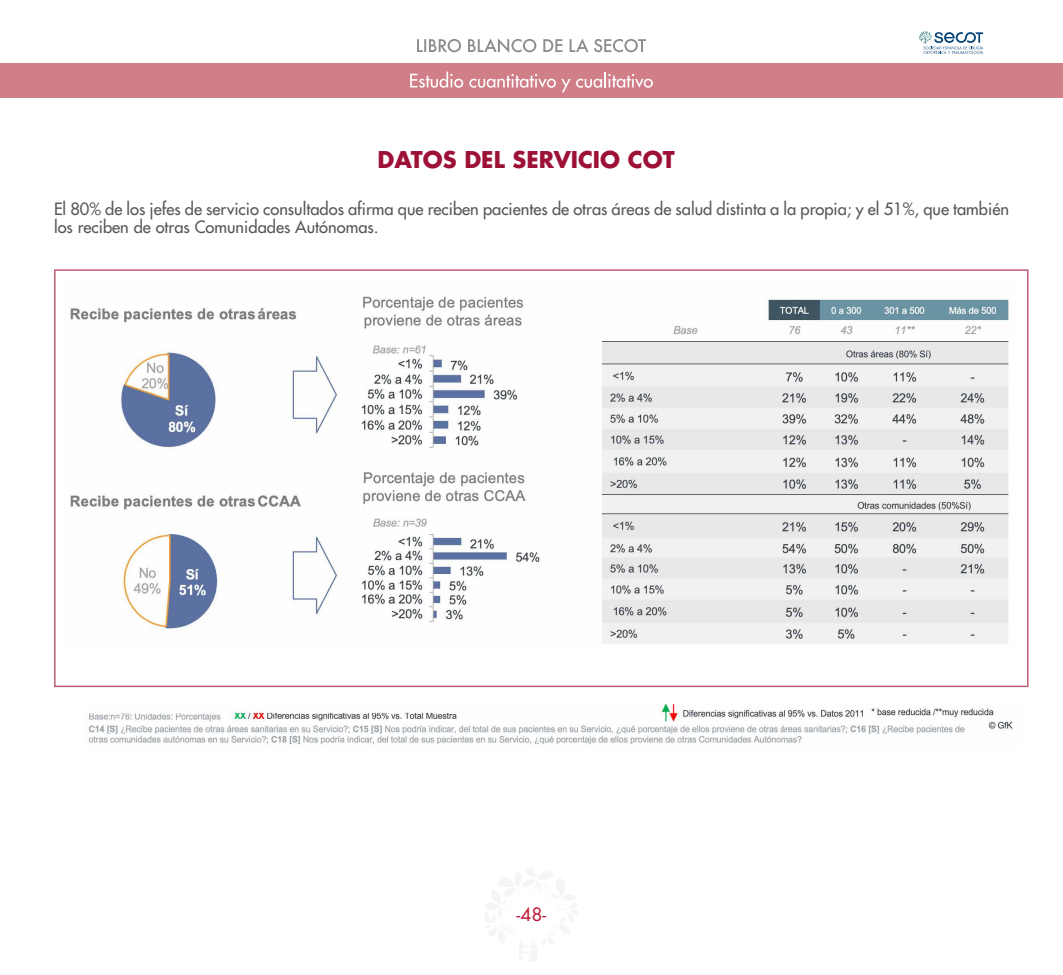
<style>
.page{position:relative;width:1063px;height:975px;background:#fff}
.page>*{position:absolute;margin:0;border:0;box-sizing:border-box;transform-origin:0 0}
.t1{font:700 22.5px "Futura Std";color:#9e1137}
.t2{font:18px "Futura Std";color:#be1732}
.t3{font:500 16.5px/18px "Futura Std";color:#585957}
</style>
<div class="page">
<svg style="left:485px;top:868px;width:93px;height:93px"></svg>
<img style="left:501px;top:884px;width:45px;height:61px">
<svg style="left:919px;top:31px;width:63px;height:23px"></svg>
<svg style="left:417px;top:38px;width:228px;height:15px"></svg>
<div style="left:0;top:63px;width:1062px;height:35px;background:#d07f89"></div>
<svg style="left:410px;top:72px;width:53px;height:16px"></svg>
<svg style="left:469px;top:74px;width:86px;height:14px"></svg>
<svg style="left:561px;top:79px;width:9px;height:13px"></svg>
<svg style="left:576px;top:72px;width:76px;height:16px"></svg>
<div style="left:54px;top:269px;width:974px;height:418px;border:2px solid #bb5e73"></div>
<img style="left:87px;top:704px;width:926px;height:41px">
<img style="left:70px;top:296px;width:939px;height:348px">
<h1 class="t1" style="left:377px;top:145px;width:298px">DATOS DEL SERVICIO COT</h1>
<p class="t3" style="left:54px;top:200px;width:956px">El 80% de los jefes de servicio consultados afirma que reciben pacientes de otras áreas de salud distinta a la propia; y el 51%, que también los reciben de otras Comunidades Autónomas.</p>
<p class="t2" style="left:516px;top:903px;width:31px">-48-</p>
</div>
